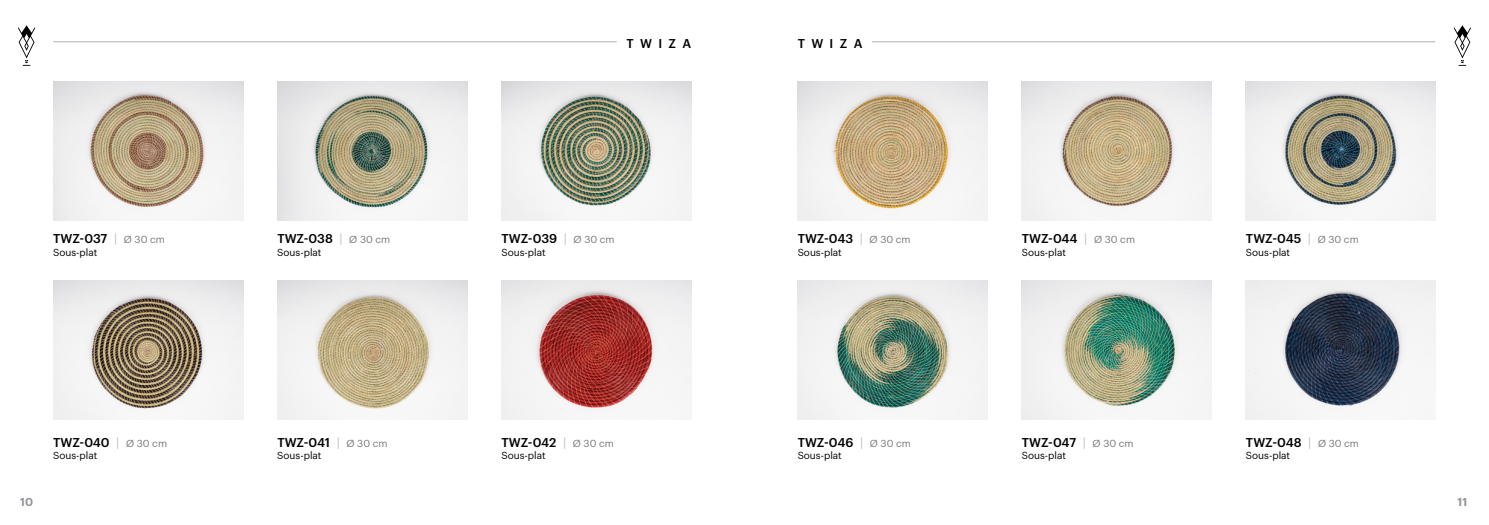
<style>
.page{position:relative;width:1489px;height:525px;background:#fff}
.page>*{position:absolute;margin:0;border:0;box-sizing:border-box;transform-origin:0 0}
.t1{font:500 12.5px "Graphik";color:#000}
.t2{font:600 11.25px "Graphik";color:#939598}
.t3{font:10px "Graphik";color:#000}
.s1{font-weight:400;color:#bcbec0}
.s2{font-weight:400;font-size:10px;color:#77787b}
</style>
<div class="page">
<hr style="left:54px;top:41px;width:562px;height:1px;background:#bcbec0">
<hr style="left:872px;top:41px;width:562px;height:1px;background:#bcbec0">
<svg style="left:18px;top:25px;width:17px;height:41px"></svg>
<svg style="left:1453px;top:25px;width:17px;height:41px"></svg>
<img style="left:53px;top:81px;width:190px;height:139px">
<img style="left:501px;top:81px;width:190px;height:139px">
<img style="left:797px;top:81px;width:190px;height:139px">
<img style="left:501px;top:280px;width:190px;height:139px">
<img style="left:1021px;top:81px;width:190px;height:139px">
<img style="left:277px;top:81px;width:190px;height:139px">
<img style="left:277px;top:280px;width:190px;height:139px">
<img style="left:797px;top:280px;width:190px;height:139px">
<img style="left:1245px;top:81px;width:190px;height:139px">
<img style="left:53px;top:280px;width:190px;height:139px">
<img style="left:1021px;top:280px;width:190px;height:139px">
<img style="left:1245px;top:280px;width:190px;height:139px">
<p class="t1" style="left:53px;top:229px;width:113px">TWZ-037 <span class="s1">|</span> <span class="s2">Ø 30 cm</span></p>
<p class="t3" style="left:53px;top:244px;width:46px">Sous-plat</p>
<p class="t1" style="left:53px;top:432px;width:115px">TWZ-040 <span class="s1">|</span> <span class="s2">Ø 30 cm</span></p>
<p class="t3" style="left:53px;top:448px;width:46px">Sous-plat</p>
<p class="t1" style="left:277px;top:229px;width:114px">TWZ-038 <span class="s1">|</span> <span class="s2">Ø 30 cm</span></p>
<p class="t3" style="left:277px;top:244px;width:46px">Sous-plat</p>
<p class="t1" style="left:277px;top:432px;width:112px">TWZ-041 <span class="s1">|</span> <span class="s2">Ø 30 cm</span></p>
<p class="t3" style="left:277px;top:448px;width:46px">Sous-plat</p>
<p class="t1" style="left:626px;top:33px;width:66px">TWIZA</p>
<p class="t1" style="left:797px;top:33px;width:66px">TWIZA</p>
<p class="t1" style="left:501px;top:229px;width:115px">TWZ-039 <span class="s1">|</span> <span class="s2">Ø 30 cm</span></p>
<p class="t3" style="left:501px;top:244px;width:46px">Sous-plat</p>
<p class="t1" style="left:501px;top:432px;width:114px">TWZ-042 <span class="s1">|</span> <span class="s2">Ø 30 cm</span></p>
<p class="t3" style="left:501px;top:448px;width:46px">Sous-plat</p>
<p class="t1" style="left:797px;top:229px;width:114px">TWZ-043 <span class="s1">|</span> <span class="s2">Ø 30 cm</span></p>
<p class="t3" style="left:797px;top:244px;width:46px">Sous-plat</p>
<p class="t1" style="left:797px;top:432px;width:115px">TWZ-046 <span class="s1">|</span> <span class="s2">Ø 30 cm</span></p>
<p class="t3" style="left:797px;top:448px;width:46px">Sous-plat</p>
<p class="t1" style="left:1021px;top:229px;width:115px">TWZ-044 <span class="s1">|</span> <span class="s2">Ø 30 cm</span></p>
<p class="t3" style="left:1021px;top:244px;width:46px">Sous-plat</p>
<p class="t1" style="left:1021px;top:432px;width:113px">TWZ-047 <span class="s1">|</span> <span class="s2">Ø 30 cm</span></p>
<p class="t3" style="left:1021px;top:448px;width:46px">Sous-plat</p>
<p class="t1" style="left:1245px;top:229px;width:114px">TWZ-045 <span class="s1">|</span> <span class="s2">Ø 30 cm</span></p>
<p class="t3" style="left:1245px;top:244px;width:46px">Sous-plat</p>
<p class="t1" style="left:1245px;top:432px;width:115px">TWZ-048 <span class="s1">|</span> <span class="s2">Ø 30 cm</span></p>
<p class="t3" style="left:1245px;top:448px;width:46px">Sous-plat</p>
<p class="t2" style="left:20px;top:493px;width:14px">10</p>
<p class="t2" style="left:1457px;top:493px;width:11px">11</p>
</div>
